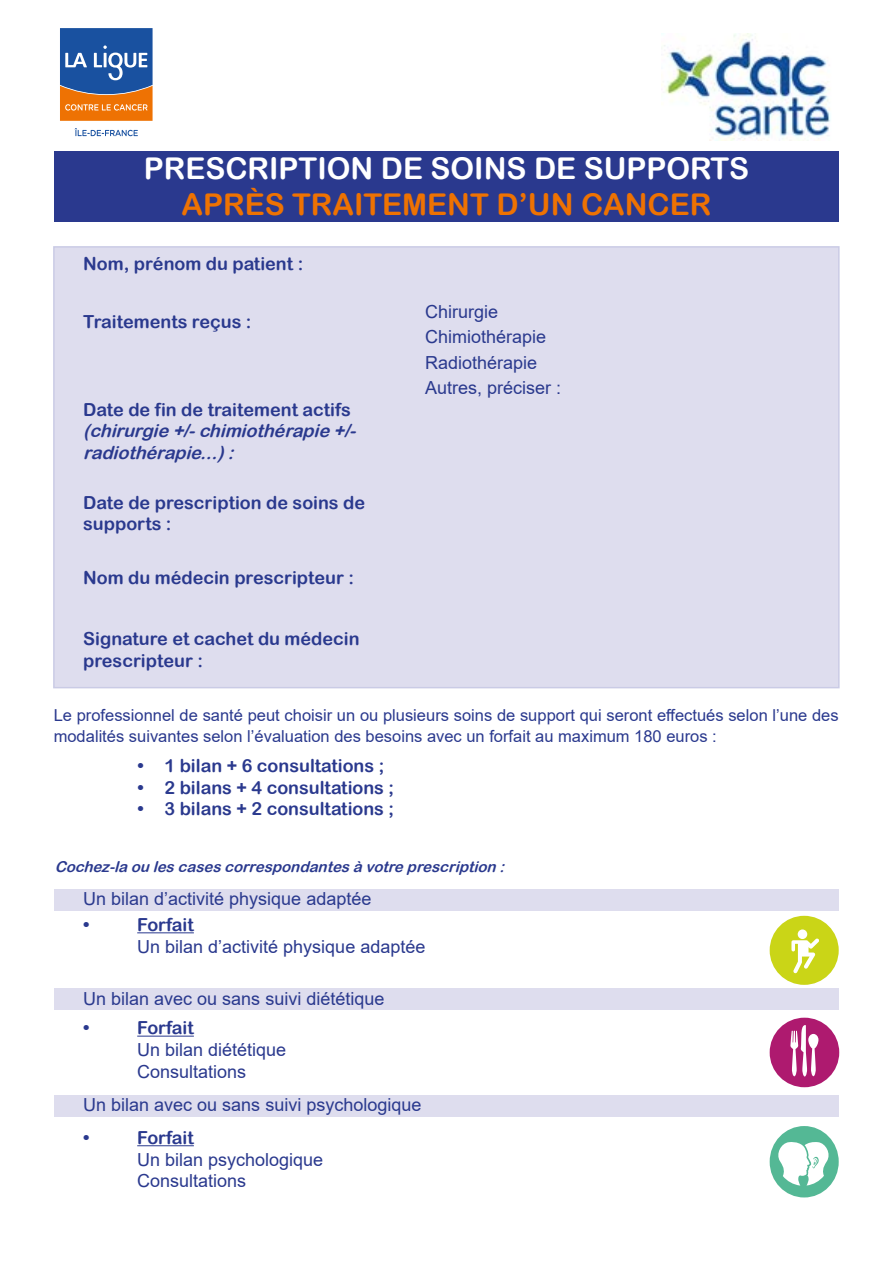
<style>
.page{position:relative;width:893px;height:1263px;background:#fff}
.page>*{position:absolute;margin:0;border:0;box-sizing:border-box;transform-origin:0 0}
.t1{font:30px "Arial Rounded MT Bold";color:#fff}
.t2{font:30px "Arial Rounded MT Bold";color:#ee7202}
.t3{font:18px "Arial";color:#2a398e}
.t4{font:18px/21.6px "Arial Rounded MT Bold";color:#2a398e}
.t5{font:italic 18px/21.6px "Arial Rounded MT Bold";color:#2a398e}
.t6{font:16.5px/21.6px "Arial";color:#2a398e}
.t7{font:italic 15px "Arial Rounded MT Bold";color:#2a398e}
.s1{font-style:normal}
</style>
<div class="page">
<div style="left:54px;top:151px;width:785px;height:71px;background:#2a398e"></div>
<div style="left:53px;top:246px;width:787px;height:442px;background:#deddee;border:2px solid #9d9fcf"></div>
<div style="left:54px;top:889px;width:785px;height:21px;background:#deddee"></div>
<div style="left:55px;top:988px;width:784px;height:21px;background:#deddee"></div>
<div style="left:55px;top:1095px;width:784px;height:21px;background:#deddee"></div>
<hr style="left:137px;top:932px;width:57px;height:1px;background:#2a398e">
<hr style="left:137px;top:1036px;width:57px;height:1px;background:#2a398e">
<hr style="left:137px;top:1145px;width:57px;height:1px;background:#2a398e">
<svg style="left:60px;top:28px;width:93px;height:93px;background:#6e6d7d"></svg>
<svg style="left:75px;top:128px;width:63px;height:8px"></svg>
<div style="left:770px;top:1126px;width:69px;height:71px;background:#54b895;border-radius:50%"></div>
<svg style="left:775px;top:1141px;width:57px;height:44px"></svg>
<div style="left:770px;top:1018px;width:69px;height:69px;background:#ae1a6f;border-radius:50%"></div>
<svg style="left:790px;top:1025px;width:28px;height:51px"></svg>
<div style="left:770px;top:916px;width:69px;height:69px;background:#cad517;border-radius:50%"></div>
<div style="left:798px;top:929px;width:9px;height:10px;background:#fff;border-radius:50%"></div>
<svg style="left:791px;top:938px;width:28px;height:35px"></svg>
<img style="left:662px;top:33px;width:169px;height:108px">
<p class="t1" style="left:144px;top:151px;width:607px">PRESCRIPTION DE SOINS DE SUPPORTS</p>
<p class="t2" style="left:182px;top:187px;width:531px">APRÈS TRAITEMENT D’UN CANCER</p>
<p class="t4" style="left:83px;top:253px;width:222px">Nom, prénom du patient :</p>
<p class="t4" style="left:83px;top:310px;width:170px">Traitements reçus :</p>
<p class="t5" style="left:83px;top:398px;width:279px"><span class="s1">Date de fin de traitement actifs </span>(chirurgie +/-chimiothérapie +/- radiothérapie...) :</p>
<p class="t4" style="left:83px;top:491px;width:283px">Date de prescription de soins de supports :</p>
<p class="t4" style="left:83px;top:567px;width:272px">Nom du médecin prescripteur :</p>
<p class="t3" style="left:425px;top:299px;width:75px">Chirurgie</p>
<p class="t3" style="left:425px;top:325px;width:123px">Chimiothérapie</p>
<p class="t3" style="left:425px;top:350px;width:114px">Radiothérapie</p>
<p class="t3" style="left:425px;top:376px;width:138px">Autres, préciser :</p>
<p class="t4" style="left:83px;top:628px;width:278px">Signature et cachet du médecin prescripteur :</p>
<p class="t6" style="left:54px;top:704px;width:786px">Le professionnel de santé peut choisir un ou plusieurs soins de support qui seront effectués selon l’une des modalités suivantes selon l’évaluation des besoins avec un forfait au maximum 180 euros :</p>
<p class="t4" style="left:137px;top:755px;width:248px">• 1 bilan + 6 consultations ;</p>
<p class="t4" style="left:137px;top:776px;width:258px">• 2 bilans + 4 consultations ;</p>
<p class="t4" style="left:137px;top:798px;width:258px">• 3 bilans + 2 consultations ;</p>
<p class="t7" style="left:55px;top:858px;width:455px">Cochez-la ou lescasescorrespondantesà votre prescription :</p>
<p class="t3" style="left:83px;top:887px;width:290px">Un bilan d’activité physique adaptée</p>
<p class="t4" style="left:83px;top:914px;width:8px">•</p>
<p class="t4" style="left:137px;top:914px;width:58px">Forfait</p>
<p class="t3" style="left:137px;top:934px;width:290px">Un bilan d’activité physique adaptée</p>
<p class="t3" style="left:83px;top:986px;width:303px">Un bilan avec ou sans suivi diététique</p>
<p class="t4" style="left:83px;top:1017px;width:8px">•</p>
<p class="t4" style="left:137px;top:1017px;width:58px">Forfait</p>
<p class="t3" style="left:137px;top:1037px;width:151px">Un bilan diététique</p>
<p class="t3" style="left:137px;top:1059px;width:111px">Consultations</p>
<p class="t3" style="left:83px;top:1092px;width:340px">Un bilan avec ou sans suivi psychologique</p>
<p class="t4" style="left:83px;top:1126px;width:8px">•</p>
<p class="t4" style="left:137px;top:1126px;width:58px">Forfait</p>
<p class="t3" style="left:137px;top:1147px;width:188px">Un bilan psychologique</p>
<p class="t3" style="left:137px;top:1168px;width:111px">Consultations</p>
</div>
